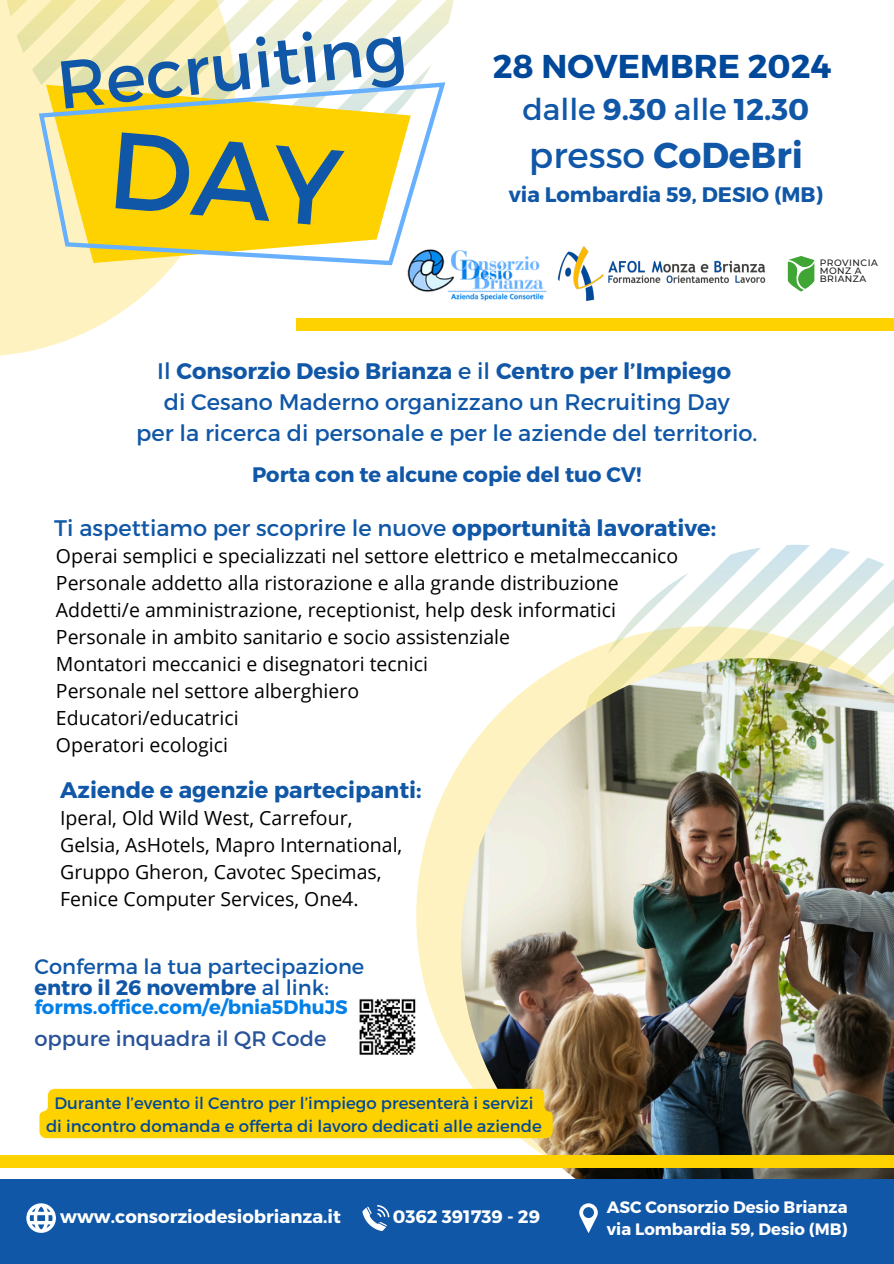
<style>
.page{position:relative;width:894px;height:1264px;background:#fff}
.page>*{position:absolute;margin:0;border:0;box-sizing:border-box;transform-origin:0 0}
.t1{font:67.5px "Montserrat";color:#1057a7}
.t2{font:700 36px "Montserrat";color:#1057a7}
.t3{font:700 33px "Montserrat";color:#004899}
.t4{font:30px "Montserrat";color:#1057a7}
.t5{font:22.5px/31.2px "Montserrat";color:#1057a7;text-align:center}
.t6{font:700 22.5px "Montserrat";color:#1057a7}
.t7{font:700 21px "Montserrat";color:#1057a7}
.t8{font:21px/21px "Montserrat";color:#1057a7}
.t9{font:21px "Montserrat";color:#285399}
.t10{font:19.5px/27px "Open Sans";color:#000}
.t11{font:700 19.5px "Montserrat";color:#0280e8}
.t12{font:700 18px "Montserrat";color:#fff}
.t13{font:16.5px "Montserrat";color:#004899}
.t14{font:700 16.5px "Montserrat";color:#fff}
.t15{font:500 9.3px/7.9px "Montserrat";letter-spacing:.05em;color:#1d1d1b}
.s1{font-weight:700}
.s2{font-weight:400}
</style>
<div class="page">
<svg style="left:416px;top:655px;width:163px;height:513px"></svg>
<svg style="left:579px;top:545px;width:314px;height:113px"></svg>
<img style="left:461px;top:658px;width:432px;height:521px">
<div style="left:0;top:1179px;width:893px;height:84px;background:#1057a7"></div>
<div style="left:0;top:1155px;width:893px;height:12px;background:#fed201"></div>
<svg style="left:579px;top:1203px;width:18px;height:29px"></svg>
<svg style="left:362px;top:1205px;width:27px;height:25px"></svg>
<img style="left:407px;top:250px;width:140px;height:51px">
<svg style="left:26px;top:1203px;width:30px;height:29px"></svg>
<svg style="left:0;top:0;width:174px;height:356px;fill:#fef3c0"></svg>
<svg style="left:3px;top:0;width:451px;height:186px"></svg>
<svg style="left:39px;top:82px;width:406px;height:183px"></svg>
<div style="left:296px;top:318px;width:597px;height:12px;background:#fed201"></div>
<img style="left:557px;top:246px;width:209px;height:55px">
<svg style="left:787px;top:256px;width:27px;height:35px"></svg>
<img style="left:359px;top:999px;width:57px;height:56px">
<div style="left:39px;top:1088px;width:513px;height:50px;background:#fed201"></div>
<div style="left:115px;top:131px;width:229px;height:96px;background:#fed201"></div>
<h1 class="t1" style="left:53px;top:41px;width:353px;rotate:-6deg">Recruiting</h1>
<h4 class="t3" style="left:492px;top:45px;width:340px">28 NOVEMBRE 2024</h4>
<h4 class="t4" style="left:522px;top:90px;width:288px">dalle <span class="s1">9.30</span> alle <span class="s1">12.30</span></h4>
<h4 class="t2" style="left:528px;top:132px;width:275px"><span class="s2">presso</span> CoDeBri</h4>
<h4 class="t7" style="left:508px;top:181px;width:315px">via Lombardia 59, DESIO (MB)</h4>
<p class="t15" style="left:819px;top:259px;width:60px">PROVINCIA<br>MONZ A<br>BRIANZA</p>
<h4 class="t5" style="left:136px;top:354px;width:622px">Il <span class="s1">Consorzio Desio Brianza</span> e il <span class="s1">Centro per l’Impiego<br></span>di Cesano Maderno organizzano un Recruiting Day<br>per la ricerca di personale e per le aziende del territorio.</h4>
<p class="t7" style="left:252px;top:460px;width:391px">Porta con te alcune copie del tuo CV!</p>
<h3 class="t5" style="left:54px;top:511px;width:663px">Ti aspettiamo per scoprire le nuove <span class="s1">opportunità lavorative:</span></h3>
<h3 class="t10" style="left:56px;top:542px;width:623px">Operai semplici e specializzati nel settore elettrico e metalmeccanico<br>Personale addetto alla ristorazione e alla grande distribuzione</h3>
<h4 class="t10" style="left:56px;top:596px;width:561px">Addetti/e amministrazione, receptionist, help desk informatici<br>Personale in ambito sanitario e socio assistenziale</h4>
<h6 class="t10" style="left:56px;top:650px;width:373px">Montatori meccanici e disegnatori tecnici<br>Personale nel settore alberghiero<br>Educatori/educatrici<br>Operatori ecologici</h6>
<h6 class="t6" style="left:60px;top:775px;width:363px">Aziende e agenzie partecipanti:</h6>
<h6 class="t10" style="left:60px;top:803px;width:343px">Iperal, Old Wild West, Carrefour, Gelsia, AsHotels, Mapro International, Gruppo Gheron, Cavotec Specimas, Fenice Computer Services, One4.</h6>
<p class="t8" style="left:34px;top:954px;width:331px">Conferma la tua partecipazione <span class="s1">entro il 26 novembre</span> al link:</p>
<p class="t11" style="left:34px;top:994px;width:315px">forms.office.com/e/bnia5DhuJS</p>
<p class="t9" style="left:34px;top:1024px;width:293px">oppure inquadra il QR Code</p>
<p class="t13" style="left:54px;top:1092px;width:480px">Durante l’evento il Centro per l’impiego presenterà i servizi</p>
<p class="t13" style="left:46px;top:1114px;width:497px">di incontro domanda e offerta di lavoro dedicati alle aziende</p>
<p class="t12" style="left:60px;top:1205px;width:282px">www.consorziodesiobrianza.it</p>
<p class="t12" style="left:392px;top:1204px;width:149px">0362 391739 - 29</p>
<p class="t14" style="left:606px;top:1195px;width:242px">ASC Consorzio Desio Brianza</p>
<h6 class="t14" style="left:606px;top:1218px;width:242px">via Lombardia 59, Desio (MB)</h6>
</div>
